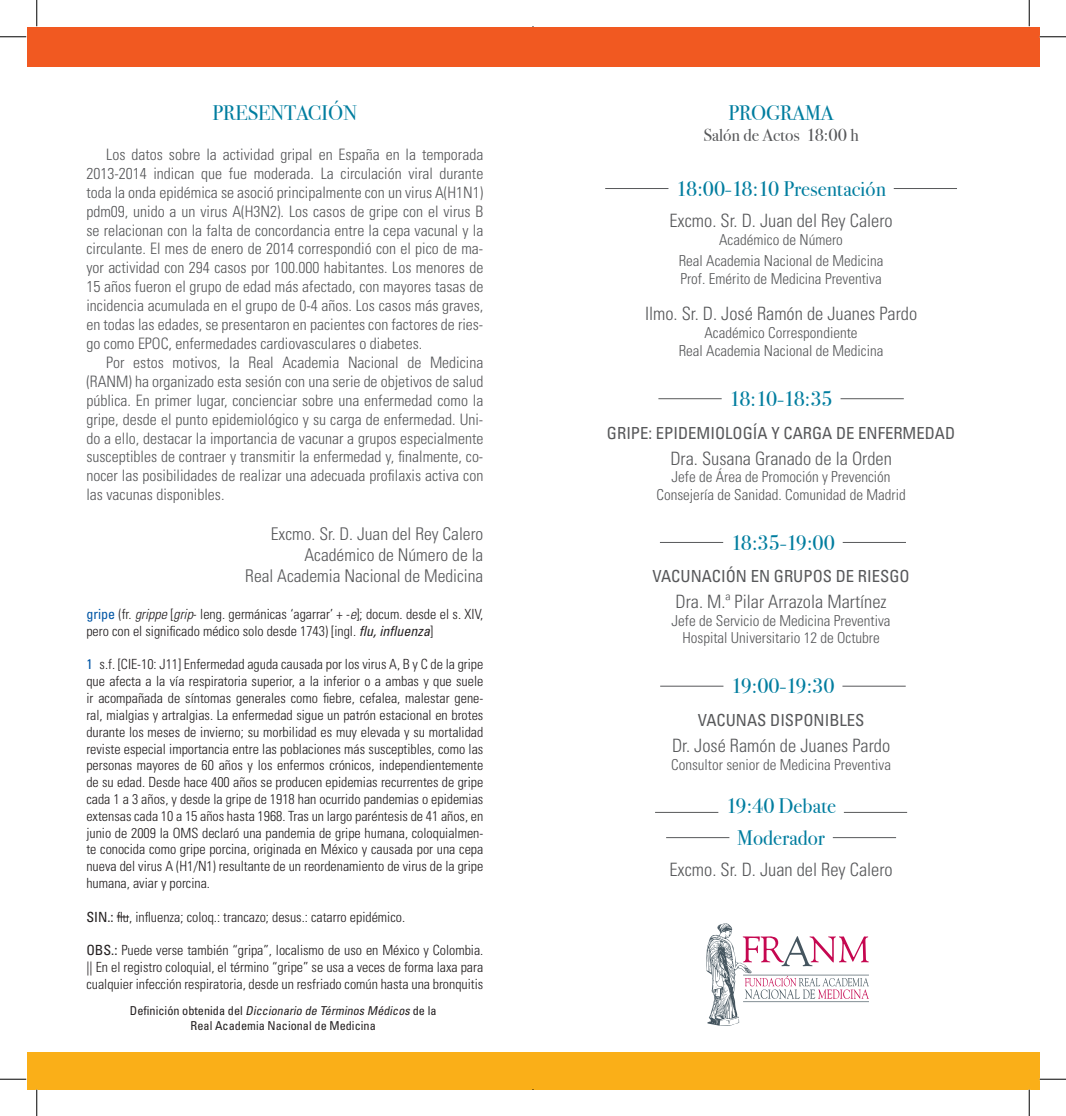
<style>
.page{position:relative;width:1066px;height:1116px;background:#fff}
.page>*{position:absolute;margin:0;border:0;box-sizing:border-box;transform-origin:0 0}
.t1{font:21px "Bodoni Svty Two ITCTT Book";color:#007d9f}
.t2{font:300 condensed 18.38px "Univers LT Std";color:#57585a}
.t3{font:300 condensed 17.5px "Univers LT Std";color:#57585a}
.t4{font:17.5px "Bodoni Svty Two ITCTT Book";color:#57585a}
.t5{font:condensed 16.62px "Univers LT Std";color:#57585a}
.t6{font:300 condensed 15.75px/18.9px "Univers LT Std";color:#57585a;text-align:justify}
.t7{font:300 condensed 15.05px/17.5px "Univers LT Std";color:#57585a;text-align:center}
.t8{font:300 condensed 14px/16.8px "Univers LT Std";color:#231f20;text-align:justify}
.t9{font:italic condensed 12.25px "Univers LT Std";color:#231f20}
.t10{font:condensed 12.25px "Univers LT Std";color:#231f20}
.s1{font-weight:400;color:#0155a5}
.s2{font-style:italic}
.s3{font-weight:400;font-style:italic}
.s4{font-weight:400}
.s5{font-style:normal}
</style>
<div class="page">
<div style="left:27px;top:27px;width:1012px;height:40px;background:#f15921"></div>
<div style="left:27px;top:1051px;width:1012px;height:37px;background:#faaf18"></div>
<hr style="left:605px;top:188px;width:63px;height:1px;background:#57585a">
<hr style="left:893px;top:188px;width:64px;height:1px;background:#57585a">
<hr style="left:658px;top:398px;width:63px;height:1px;background:#57585a">
<hr style="left:840px;top:398px;width:63px;height:1px;background:#57585a">
<hr style="left:660px;top:542px;width:63px;height:1px;background:#57585a">
<hr style="left:842px;top:542px;width:64px;height:1px;background:#57585a">
<hr style="left:660px;top:685px;width:63px;height:1px;background:#57585a">
<hr style="left:842px;top:685px;width:63px;height:1px;background:#57585a">
<hr style="left:655px;top:812px;width:63px;height:1px;background:#57585a">
<hr style="left:844px;top:812px;width:63px;height:1px;background:#57585a">
<hr style="left:666px;top:837px;width:63px;height:1px;background:#57585a">
<hr style="left:833px;top:837px;width:63px;height:1px;background:#57585a">
<svg style="left:706px;top:923px;width:163px;height:102px"></svg>
<hr style="left:743px;top:974px;width:126px;height:1px;background:#45555f">
<hr style="left:743px;top:1001px;width:126px;height:1px;background:#45555f">
<svg style="left:117px;top:916px;width:12px;height:1px"></svg>
<svg style="left:0;top:36px;width:26px;height:1px"></svg>
<svg style="left:1039px;top:36px;width:27px;height:1px"></svg>
<svg style="left:0;top:1078px;width:26px;height:1px"></svg>
<svg style="left:1039px;top:1078px;width:27px;height:1px"></svg>
<svg style="left:36px;top:0;width:1px;height:26px"></svg>
<svg style="left:36px;top:1089px;width:1px;height:26px"></svg>
<svg style="left:1029px;top:0;width:1px;height:26px"></svg>
<svg style="left:1029px;top:1089px;width:1px;height:26px"></svg>
<p class="t1" style="left:213px;top:100px;width:146px">PRESENTACIÓN</p>
<p class="t6" style="left:86px;top:145px;width:398px;text-indent:20px">Los datos sobre la actividad gripal en España en la temporada 2013-2014 indican que fue moderada. La circulación viral durante toda la onda epidémica se asoció principalmente con un virus A(H1N1) pdm09, unido a un virus A(H3N2). Los casos de gripe con el virus B se relacionan con la falta de concordancia entre la cepa vacunal y la circulante. El mes de enero de 2014 correspondió con el pico de ma&shy;yor actividad con 294 casos por 100.000 habitantes. Los menores de 15 años fueron el grupo de edad más afectado, con mayores tasas de incidencia acumulada en el grupo de 0-4 años. Los casos más graves, en todas las edades, se presentaron en pacientes con factores de ries&shy;go como EPOC, enfermedades cardiovasculares o diabetes.</p>
<p class="t6" style="left:86px;top:353px;width:398px;text-indent:20px">Por estos motivos, la Real Academia Nacional de Medicina (RANM) ha organizado esta sesión con una serie de objetivos de salud pública. En primer lugar, concienciar sobre una enfermedad como la gripe, desde el punto epidemiológico y su carga de enfermedad. Uni&shy;do a ello, destacar la importancia de vacunar a grupos especialmente susceptibles de contraer y transmitir la enfermedad y, finalmente, co&shy;nocer las posibilidades de realizar una adecuada profilaxis activa con las vacunas disponibles.</p>
<p class="t3" style="left:271px;top:523px;width:214px">Excmo. Sr. D. Juan del Rey Calero</p>
<p class="t3" style="left:304px;top:544px;width:180px">Académico de Número de la</p>
<p class="t3" style="left:245px;top:565px;width:240px">Real Academia Nacional de Medicina</p>
<p class="t8" style="left:86px;top:605px;width:398px"><span class="s1">gripe</span> (fr. <span class="s2">grippe</span> [<span class="s2">grip</span>- leng. germánicas ‘agarrar’ + -<span class="s2">e</span>]; docum. desde el s. XIV, pero con el significado médico solo desde 1743) [ingl. <span class="s3">flu, influenza</span>]</p>
<p class="t8" style="left:86px;top:656px;width:398px"><span class="s1">1</span> s.f. [CIE-10: J11] Enfermedad aguda causada por los virus A, B y C de la gripe que afecta a la vía respiratoria superior, a la inferior o a ambas y que suele ir acompañada de síntomas generales como fiebre, cefalea, malestar gene&shy;ral, mialgias y artralgias. La enfermedad sigue un patrón estacional en brotes durante los meses de invierno; su morbilidad es muy elevada y su mortalidad reviste especial importancia entre las poblaciones más susceptibles, como las personas mayores de 60 años y los enfermos crónicos, independientemente de su edad. Desde hace 400 años se producen epidemias recurrentes de gripe cada 1 a 3 años, y desde la gripe de 1918 han ocurrido pandemias o epidemias extensas cada 10 a 15 años hasta 1968. Tras un largo paréntesis de 41 años, en junio de 2009 la OMS declaró una pandemia de gripe humana, coloquialmen&shy;te conocida como gripe porcina, originada en México y causada por una cepa nueva del virus A (H1/N1) resultante de un reordenamiento de virus de la gripe humana, aviar y porcina.</p>
<p class="t8" style="left:86px;top:908px;width:320px"><span class="s4">SIN.:</span> flu, influenza; coloq.: trancazo; desus.: catarro epidémico.</p>
<p class="t8" style="left:86px;top:941px;width:398px"><span class="s4">OBS.:</span> Puede verse también “gripa”, localismo de uso en México y Colombia. || En el registro coloquial, el término “gripe” se usa a veces de forma laxa para cualquier infección respiratoria, desde un resfriado común hasta una bronquitis</p>
<p class="t9" style="left:130px;top:1002px;width:308px"><span class="s5">D efi n i c i ó n o bte n i d a d e l</span> Diccionario de Términos Médicos <span class="s5">d e l a</span></p>
<p class="t10" style="left:191px;top:1017px;width:187px">Real Academia Nacional de Medicina</p>
<p class="t1" style="left:728px;top:100px;width:107px">PROGRAMA</p>
<p class="t4" style="left:703px;top:124px;width:157px">Salón de Actos 18:00 h</p>
<p class="t1" style="left:676px;top:176px;width:211px">18:00-18:10 Presentación</p>
<p class="t2" style="left:669px;top:209px;width:225px">Excmo. Sr. D. Juan del Rey Calero</p>
<p class="t7" style="left:719px;top:231px;width:125px">Académico de Número</p>
<p class="t7" style="left:678px;top:252px;width:206px">Real Academia Nacional de Medicina</p>
<p class="t7" style="left:680px;top:270px;width:203px">Prof. Emérito de Medicina Preventiva</p>
<p class="t2" style="left:645px;top:302px;width:274px">Ilmo. Sr. D. José Ramón de Juanes Pardo</p>
<p class="t7" style="left:704px;top:324px;width:154px">Académico Correspondiente</p>
<p class="t7" style="left:678px;top:342px;width:206px">Real Academia Nacional de Medicina</p>
<p class="t1" style="left:729px;top:386px;width:105px">18:10-18:35</p>
<p class="t5" style="left:607px;top:422px;width:350px">GRIPE: EPIDEMIOLOGÍA Y CARGA DE ENFERMEDAD</p>
<p class="t2" style="left:670px;top:447px;width:223px">Dra. Susana Granado de la Orden</p>
<p class="t7" style="left:656px;top:468px;width:251px">Jefe de Área de Promoción y Prevención<br>Consejería de Sanidad. Comunidad de Madrid</p>
<p class="t1" style="left:731px;top:530px;width:105px">18:35-19:00</p>
<p class="t5" style="left:652px;top:566px;width:259px">VACUNACIÓN EN GRUPOS DE RIESGO</p>
<p class="t2" style="left:675px;top:590px;width:213px">Dra. M.ª Pilar Arrazola Martínez</p>
<p class="t7" style="left:671px;top:611px;width:221px">Jefe de Servicio de Medicina Preventiva<br>Hospital Universitario 12 de Octubre</p>
<p class="t1" style="left:731px;top:673px;width:105px">19:00-19:30</p>
<p class="t5" style="left:698px;top:709px;width:168px">VACUNAS DISPONIBLES</p>
<p class="t2" style="left:672px;top:734px;width:220px">Dr. José Ramón de Juanes Pardo</p>
<p class="t7" style="left:671px;top:755px;width:221px">Consultor senior de Medicina Preventiva</p>
<p class="t1" style="left:726px;top:792px;width:111px">19:40 Debate</p>
<p class="t1" style="left:737px;top:825px;width:89px">Moderador</p>
<p class="t2" style="left:669px;top:858px;width:225px">Excmo. Sr. D. Juan del Rey Calero</p>
</div>
